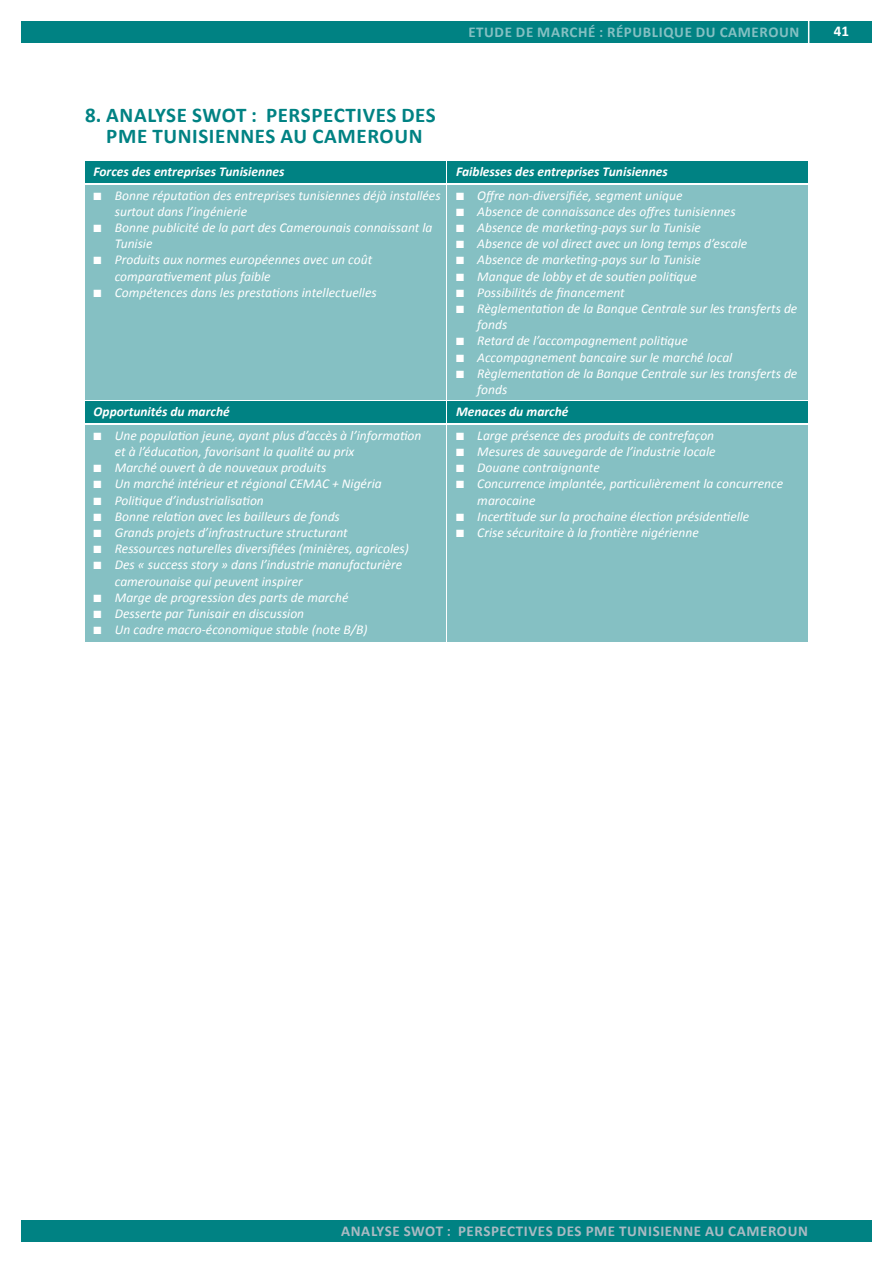
<style>
.page{position:relative;width:893px;height:1263px;background:#fff}
.page>*{position:absolute;margin:0;border:0;box-sizing:border-box;transform-origin:0 0}
.t1{font:700 21px "Calibri";letter-spacing:.03em;color:#008283}
.t2{font:700 15px "Calibri";letter-spacing:.04em;color:#abbac3}
.t3{font:700 15px "Calibri";letter-spacing:.04em;color:#85c0c3}
.t4{font:700 15px "Calibri";color:#fff}
.t5{font:italic 13.5px/16.2px "Calibri";color:#fff}
.t6{font:italic 700 13.5px "Calibri";color:#fff}
</style>
<div class="page">
<div style="left:21px;top:21px;width:851px;height:22px;background:#008283"></div>
<div style="left:21px;top:1220px;width:851px;height:22px;background:#008283"></div>
<hr style="left:808px;top:17px;width:1px;height:30px;background:#fff">
<div style="left:85px;top:162px;width:360px;height:21px;background:#008283"></div>
<div style="left:85px;top:402px;width:360px;height:21px;background:#008283"></div>
<div style="left:85px;top:185px;width:360px;height:215px;background:#85c0c3"></div>
<div style="left:85px;top:425px;width:360px;height:217px;background:#85c0c3"></div>
<div style="left:448px;top:185px;width:360px;height:215px;background:#85c0c3"></div>
<div style="left:448px;top:425px;width:360px;height:217px;background:#85c0c3"></div>
<div style="left:448px;top:162px;width:360px;height:21px;background:#008283"></div>
<div style="left:448px;top:402px;width:360px;height:21px;background:#008283"></div>
<p class="t3" style="left:468px;top:22px;width:333px">ETUDE DE MARCHÉ : RÉPUBLIQUE DU CAMEROUN</p>
<p class="t4" style="left:834px;top:22px;width:17px">41</p>
<h1 class="t1" style="left:85px;top:102px;width:204px">8. ANALYSE SWOT : PERSPECTI</h1>
<h1 class="t1" style="left:363px;top:102px;width:63px">VES DES</h1>
<h1 class="t1" style="left:106px;top:123px;width:233px">PME TUNISIENNES AU CAMEROU</h1>
<h1 class="t1" style="left:409px;top:123px;width:15px">N</h1>
<p class="t6" style="left:94px;top:163px;width:192px">Forces des entreprises Tunisiennes</p>
<p class="t5" style="left:115px;top:187px;width:327px;text-indent:-21px">■ Bonne réputation des entreprises tunisiennes déjà installées surtout dans l’ingénierie</p>
<p class="t5" style="left:115px;top:219px;width:319px;text-indent:-21px">■ Bonne publicité de la part des Camerounais connaissant la<br>Tunisie</p>
<p class="t5" style="left:115px;top:251px;width:259px;text-indent:-21px">■ Produits aux normes européennes avec un coût comparativement plus faible</p>
<p class="t5" style="left:94px;top:284px;width:285px">■ Compétences dans les prestations intellectuelles</p>
<p class="t6" style="left:94px;top:403px;width:138px">Opportunités du marché</p>
<p class="t5" style="left:115px;top:427px;width:308px;text-indent:-21px">■ Une population jeune, ayant plus d’accès à l’information et à l’éducation, favorisant la qualité au prix</p>
<p class="t5" style="left:94px;top:459px;width:234px">■ Marché ouvert à de nouveaux produits</p>
<p class="t5" style="left:94px;top:475px;width:290px">■ Un marché intérieur et régional CEMAC + Nigéria</p>
<p class="t5" style="left:94px;top:492px;width:172px">■ Politique d’industrialisation</p>
<p class="t5" style="left:94px;top:508px;width:248px">■ Bonne relation avec les bailleurs de fonds</p>
<p class="t5" style="left:94px;top:524px;width:256px">■ Grands projets d’infrastructure structurant</p>
<p class="t5" style="left:94px;top:540px;width:317px">■ Ressources naturelles diversifiées (minières, agricoles)</p>
<p class="t5" style="left:115px;top:556px;width:289px;text-indent:-21px">■ Des « success story » dans l’industrie manufacturière camerounaise qui peuvent inspirer</p>
<p class="t5" style="left:94px;top:589px;width:257px">■ Marge de progression des parts de marché</p>
<p class="t5" style="left:94px;top:605px;width:212px">■ Desserte par Tunisair en discussion</p>
<p class="t5" style="left:94px;top:621px;width:276px">■ Un cadre macro-économique stable (note B/B)</p>
<p class="t6" style="left:456px;top:163px;width:213px">Faiblesses des entreprises Tunisiennes</p>
<p class="t5" style="left:456px;top:187px;width:228px">■ Offre non-diversifiée, segment unique</p>
<p class="t5" style="left:456px;top:203px;width:281px">■ Absence de connaissance des offres tunisiennes</p>
<p class="t5" style="left:456px;top:219px;width:246px">■ Absence de marketing-pays sur la Tunisie</p>
<p class="t5" style="left:456px;top:235px;width:293px">■ Absence de vol direct avec un long temps d’escale</p>
<p class="t5" style="left:456px;top:251px;width:246px">■ Absence de marketing-pays sur la Tunisie</p>
<p class="t5" style="left:456px;top:268px;width:242px">■ Manque de lobby et de soutien politique</p>
<p class="t5" style="left:456px;top:284px;width:170px">■ Possibilités de financement</p>
<p class="t5" style="left:477px;top:300px;width:322px;text-indent:-21px">■ Règlementation de la Banque Centrale sur les transferts de fonds</p>
<p class="t5" style="left:456px;top:332px;width:233px">■ Retard de l’accompagnement politique</p>
<p class="t5" style="left:456px;top:349px;width:278px">■ Accompagnement bancaire sur le marché local</p>
<p class="t5" style="left:477px;top:365px;width:322px;text-indent:-21px">■ Règlementation de la Banque Centrale sur les transferts de fonds</p>
<p class="t5" style="left:456px;top:427px;width:260px">■ Large présence des produits de contrefaçon</p>
<p class="t5" style="left:456px;top:443px;width:261px">■ Mesures de sauvegarde de l’industrie locale</p>
<p class="t5" style="left:456px;top:459px;width:145px">■ Douane contraignante</p>
<p class="t5" style="left:477px;top:475px;width:307px;text-indent:-21px">■ Concurrence implantée, particulièrement la concurrence marocaine</p>
<p class="t5" style="left:456px;top:508px;width:295px">■ Incertitude sur la prochaine élection présidentielle</p>
<p class="t5" style="left:456px;top:524px;width:244px">■ Crise sécuritaire à la frontière nigérienne</p>
<p class="t6" style="left:456px;top:403px;width:114px">Menaces du marché</p>
<p class="t2" style="left:341px;top:1221px;width:134px">ANALYSE SWOT : PERSPECTI</p>
<p class="t2" style="left:528px;top:1221px;width:127px">VES DES PME TUNISIE</p>
<p class="t2" style="left:673px;top:1221px;width:75px">NNE AU CAMEROU</p>
<p class="t2" style="left:798px;top:1221px;width:11px">N</p>
</div>
